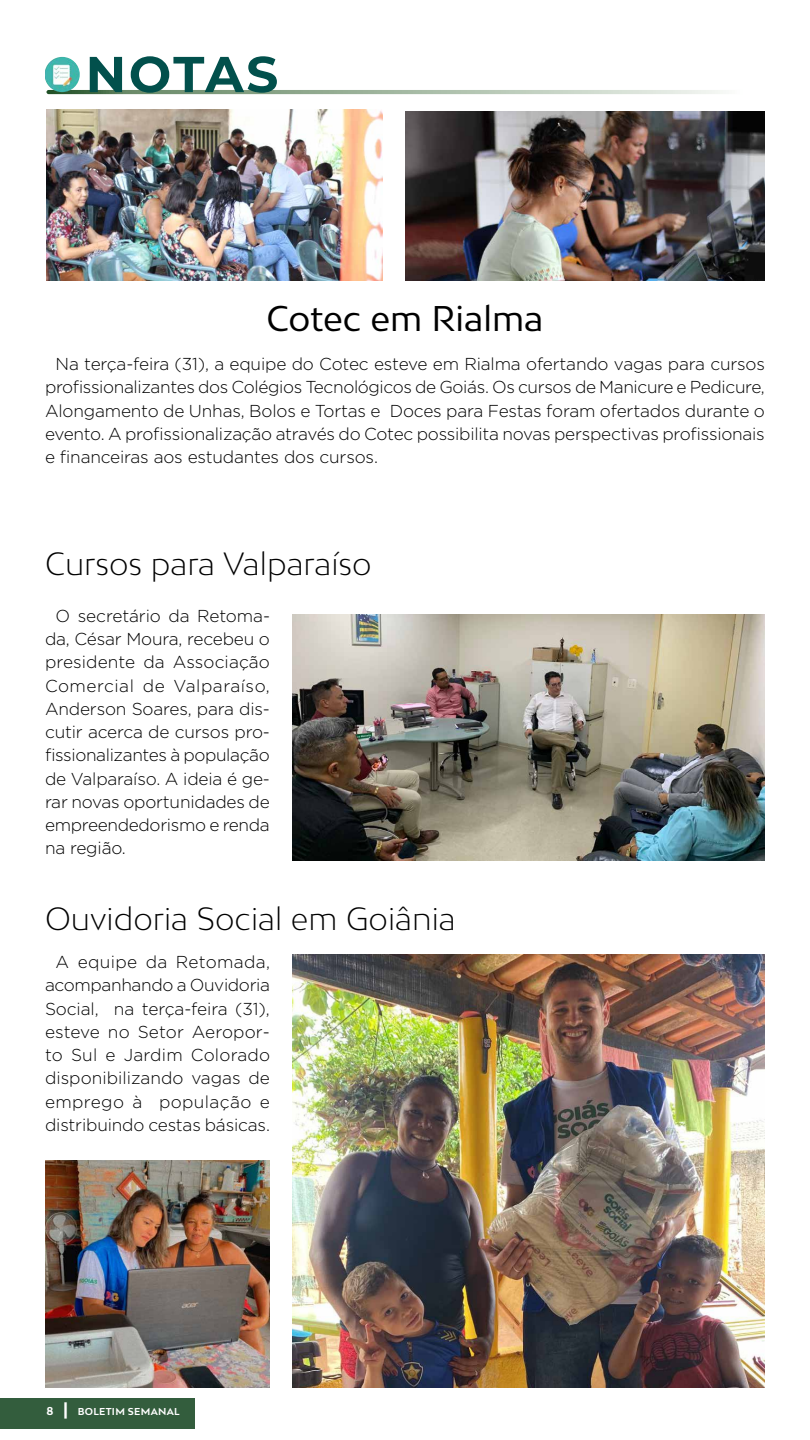
<style>
.page{position:relative;width:810px;height:1440px;background:#fff}
.page>*{position:absolute;margin:0;border:0;box-sizing:border-box;transform-origin:0 0}
.t1{font:700 50.32px "Montserrat";letter-spacing:.045em;color:#02504c}
.t2{font:33.75px "Bw Mitga";color:#000}
.t3{font:300 30.38px "Bw Mitga";color:#000}
.t4{font:300 17.25px/23.2px "Gotham";letter-spacing:-.01em;color:#000;text-align:justify}
.t5{font:700 9.45px "Bw Mitga";letter-spacing:.03em;color:#fff}
.s1{font-size:10.88px}
.s2{font-size:16.27px}
</style>
<div class="page">
<div style="left:0;top:1398px;width:195px;height:31px;background:#335d3d"></div>
<svg style="left:46px;top:90px;width:719px;height:4px;background:#a6baa5"></svg>
<img style="left:45px;top:57px;width:35px;height:35px">
<img style="left:406px;top:111px;width:359px;height:169px">
<img style="left:47px;top:109px;width:335px;height:171px">
<img style="left:292px;top:615px;width:473px;height:245px">
<img style="left:292px;top:954px;width:473px;height:434px">
<img style="left:45px;top:1160px;width:225px;height:228px">
<h1 class="t1" style="left:86px;top:38px;width:194px">NOTAS</h1>
<h2 class="t2" style="left:267px;top:296px;width:278px">Cotec em Rialma</h2>
<p class="t4" style="left:45px;top:352px;width:722px;text-indent:11px">Na terça-feira (31), a equipe do Cotec esteve em Rialma ofertando vagas para cursos profissionalizantes dos Colégios Tecnológicos de Goiás. Os cursos de Manicure e Pedicure, Alongamento de Unhas, Bolos e Tortas e Doces para Festas foram ofertados durante o evento. A profissionalização através do Cotec possibilita novas perspectivas profissionais e financeiras aos estudantes dos cursos.</p>
<h3 class="t3" style="left:45px;top:544px;width:328px">Cursos para Valparaíso</h3>
<p class="t4" style="left:45px;top:604px;width:227px;text-indent:11px">O secretário da Retoma&shy;da, César Moura, recebeu o presidente da Associação Comercial de Valparaíso, Anderson Soares, para dis&shy;cutir acerca de cursos pro&shy;fissionalizantes à população de Valparaíso. A ideia é ge&shy;rar novas oportunidades de empreendedorismo e renda na região.</p>
<h3 class="t3" style="left:45px;top:898px;width:412px">Ouvidoria Social em Goiânia</h3>
<p class="t4" style="left:45px;top:950px;width:227px;text-indent:11px">A equipe da Retomada, acompanhando a Ouvidoria Social, na terça-feira (31), esteve no Setor Aeropor&shy;to Sul e Jardim Colorado disponibilizando vagas de emprego à população e distribuindo cestas básicas.</p>
<p class="t5" style="left:46px;top:1405px;width:135px"><span class="s1">8</span> <span class="s2">|</span> BOLETIM SEMANAL</p>
</div>
